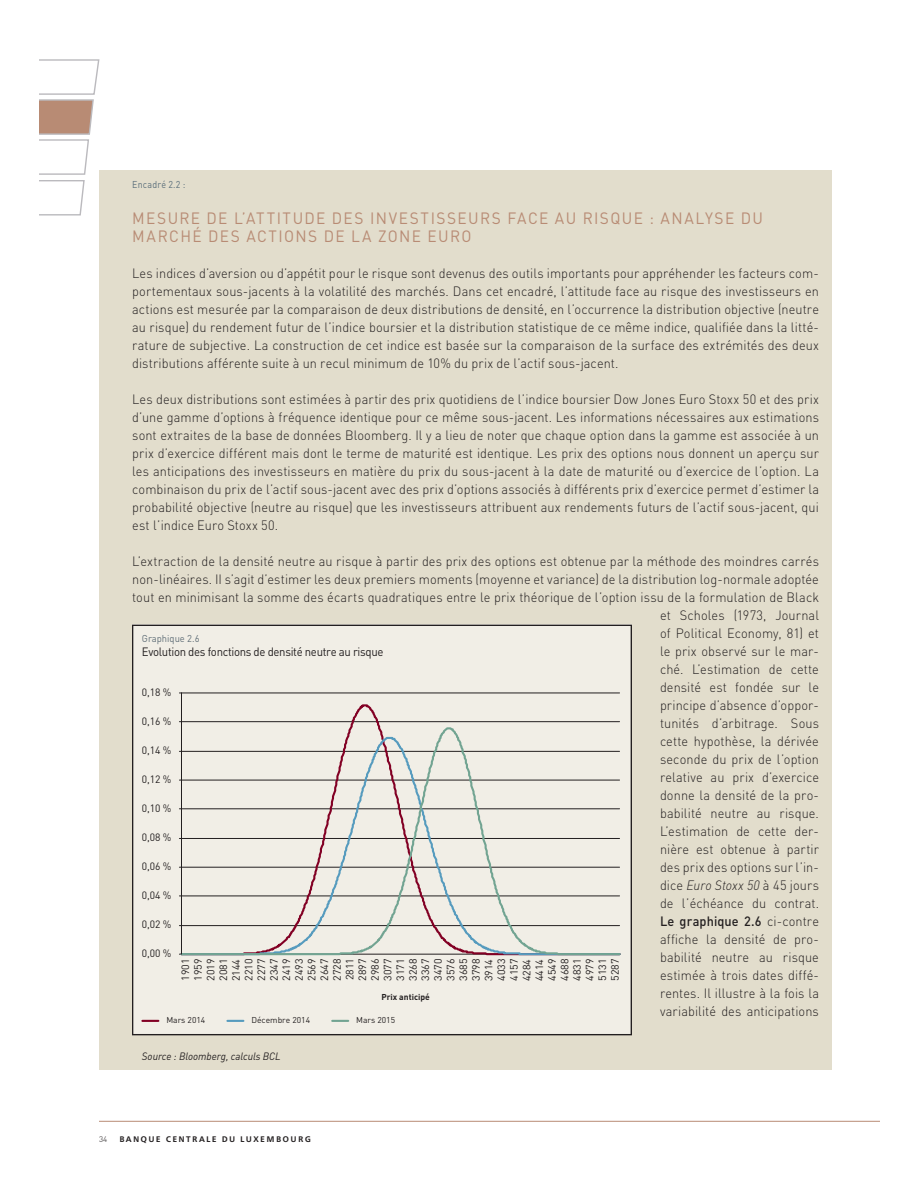
<style>
.page{position:relative;width:918px;height:1188px;background:#fff}
.page>*{position:absolute;margin:0;border:0;box-sizing:border-box;transform-origin:0 0}
.t1{font:16.2px/18px "DIN Pro";letter-spacing:.095em;color:#b88b74;scale:.95 1}
.t2{font:300 13.35px/18px "DIN Pro";letter-spacing:.005em;color:#231f20;text-align:justify;scale:.95 1}
.t3{font:12px "DIN Pro";letter-spacing:-.03em;color:#231f20;scale:.95 1}
.t4{font:10.65px/12.6px "DIN Pro";color:#231f20;text-align:justify}
.t5{font:italic 10.65px "DIN Pro";color:#231f20;scale:.95 1}
.t6{font:9.9px "DIN Pro";color:#616f78;scale:.95 1}
.t7{font:9.9px "DIN Pro";letter-spacing:.025em;color:#5b6f7b;scale:.9 1}
.t8{font:8.4px "DIN Pro";color:#231f20}
.t9{font:700 8.4px "DIN Pro";color:#231f20}
.t10{font:700 8.1px "Frutiger BQ";letter-spacing:.23em;color:#231f20}
.t11{font:300 8.1px "DIN Pro";color:#231f20}
.s1{font-style:italic}
.s2{font-weight:500}
</style>
<div class="page">
<hr style="left:99px;top:1121px;width:780px;height:1px;background:#b88b74">
<svg style="left:39px;top:59px;width:61px;height:157px"></svg>
<div style="left:99px;top:170px;width:732px;height:900px;background:#e2ddcc"></div>
<div style="left:132px;top:625px;width:500px;height:410px;background:#f1eee6"></div>
<hr style="left:181px;top:693px;width:439px;height:1px;background:#231f20">
<svg style="left:179px;top:704px;width:441px;height:22px"></svg>
<svg style="left:179px;top:726px;width:442px;height:230px"></svg>
<svg style="left:142px;top:1020px;width:16px;height:2px"></svg>
<svg style="left:227px;top:1020px;width:16px;height:2px"></svg>
<svg style="left:332px;top:1020px;width:16px;height:2px"></svg>
<hr style="left:181px;top:693px;width:1px;height:261px;background:#231f20">
<p class="t7" style="left:132px;top:179px;width:61px">Encadré 2.2 :</p>
<p class="t1" style="left:132px;top:209px;width:665px">MESURE DE L’ATTITUDE DES INVESTISSEURS FACE AU RISQUE : ANALYSE DU<br>MARCHÉ DES ACTIONS DE LA ZONE EURO</p>
<p class="t2" style="left:132px;top:266px;width:724px">Les indices d’aversion ou d’appétit pour le risque sont devenus des outils importants pour appréhender les facteurs com&shy;portementaux sous-jacents à la volatilité des marchés. Dans cet encadré, l’attitude face au risque des investisseurs en actions est mesurée par la comparaison de deux distributions de densité, en l’occurrence la distribution objective (neutre au risque) du rendement futur de l’indice boursier et la distribution statistique de ce même indice, qualifiée dans la litté&shy;rature de subjective. La construction de cet indice est basée sur la comparaison de la surface des extrémités des deux distributions afférente suite à un recul minimum de 10% du prix de l’actif sous-jacent.</p>
<p class="t2" style="left:132px;top:392px;width:725px">Les deux distributions sont estimées à partir des prix quotidiens de l’indice boursier Dow Jones Euro Stoxx 50 et des prix d’une gamme d’options à fréquence identique pour ce même sous-jacent. Les informations nécessaires aux estimations sont extraites de la base de données Bloomberg. Il y a lieu de noter que chaque option dans la gamme est associée à un prix d’exercice différent mais dont le terme de maturité est identique. Les prix des options nous donnent un aperçu sur les anticipations des investisseurs en matière du prix du sous-jacent à la date de maturité ou d’exercice de l’option. La combinaison du prix de l’actif sous-jacent avec des prix d’options associés à différents prix d’exercice permet d’estimer la probabilité objective (neutre au risque) que les investisseurs attribuent aux rendements futurs de l’actif sous-jacent, qui est l’indice Euro Stoxx 50.</p>
<p class="t2" style="left:132px;top:554px;width:725px;text-align:right">L’extraction de la densité neutre au risque à partir des prix des options est obtenue par la méthode des moindres carrés non-linéaires. II s’agit d’estimer les deux premiers moments (moyenne et variance) de la distribution log-normale adoptée tout en minimisant la somme des écarts quadratiques entre le prix théorique de l’option issu de la formulation de Black et Scholes (1973, Journal<br>of Political Economy, 81) et<br>le prix observé sur le mar-<br>ché. L’estimation de cette<br>densité est fondée sur le<br>principe d’absence d’oppor-<br>tunités d’arbitrage. Sous<br>cette hypothèse, la dérivée<br>seconde du prix de l’option<br>relative au prix d’exercice<br>donne la densité de la pro-<br>babilité neutre au risque.<br>L’estimation de cette der-<br>nière est obtenue à partir<br>des prix des options sur l’in-<br>dice <span class="s1">Euro Stoxx 50</span> à 45 jours<br>de l’échéance du contrat.<br><span class="s2">Le graphique 2.6</span> ci-contre<br>affiche la densité de pro-<br>babilité neutre au risque<br>estimée à trois dates diffé-<br>rentes. Il illustre à la fois la<br>variabilité des anticipations</p>
<p class="t5" style="left:142px;top:1050px;width:148px">Source : Bloomberg, calculs BCL</p>
<p class="t6" style="left:142px;top:633px;width:62px">Graphique 2.6</p>
<p class="t3" style="left:142px;top:645px;width:256px">Evolution des fonctions de densité neutre au risque</p>
<p class="t4" style="left:142px;top:686px;width:31px">0,18 %</p>
<p class="t4" style="left:142px;top:715px;width:31px">0,16 %</p>
<p class="t4" style="left:142px;top:744px;width:31px">0,14 %</p>
<p class="t4" style="left:142px;top:773px;width:31px">0,12 %</p>
<p class="t4" style="left:142px;top:802px;width:31px">0,10 %</p>
<p class="t4" style="left:142px;top:831px;width:31px">0,08 %</p>
<p class="t4" style="left:142px;top:860px;width:31px">0,06 %</p>
<p class="t4" style="left:142px;top:889px;width:31px">0,04 %</p>
<p class="t4" style="left:142px;top:918px;width:31px">0,02 %</p>
<p class="t4" style="left:142px;top:947px;width:31px">0,00 %</p>
<p class="t4" style="left:179px;top:981px;width:25px;rotate:-90deg">1901<br>1959<br>2019<br>2081<br>2144<br>2210<br>2277<br>2347<br>2419<br>2493<br>2569<br>2647<br>2728<br>2811<br>2897<br>2986<br>3077<br>3171<br>3268<br>3367<br>3470<br>3576<br>3685<br>3798<br>3914<br>4033<br>4157<br>4284<br>4414<br>4549<br>4688<br>4831<br>4979<br>5131<br>5287</p>
<p class="t9" style="left:381px;top:992px;width:50px">Prix anticipé</p>
<p class="t8" style="left:166px;top:1016px;width:40px">Mars 2014</p>
<p class="t8" style="left:251px;top:1016px;width:60px">Décembre 2014</p>
<p class="t8" style="left:356px;top:1016px;width:40px">Mars 2015</p>
<p class="t11" style="left:99px;top:1136px;width:10px">34</p>
<p class="t10" style="left:120px;top:1136px;width:193px">BANQUE CENTRALE DU LUXEMBOURG</p>
</div>
